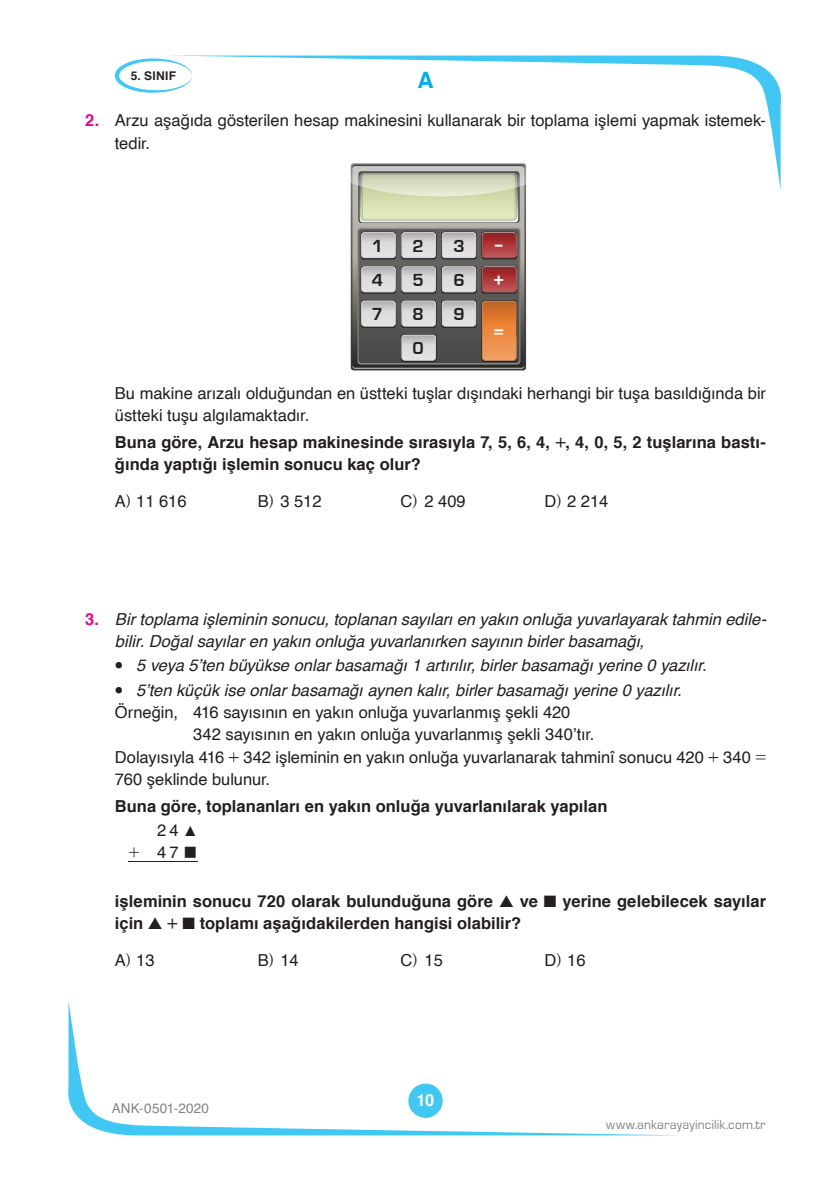
<style>
.page{position:relative;width:830px;height:1191px;background:#fff}
.page>*{position:absolute;margin:0;border:0;box-sizing:border-box;transform-origin:0 0}
.t1{font:700 22.5px "Irem Helvetica";color:#00aeef}
.t2{font:700 18px "Eurostile";color:#231f20}
.t3{font:700 18px "Eurostile";color:#fff}
.t4{font:16.5px/22.2px "Irem Helvetica";letter-spacing:-.005em;color:#231f20}
.t5{font:italic 16.5px/22.4px "Irem Helvetica";letter-spacing:-.005em;color:#231f20}
.t6{font:700 16.5px/22.4px "Irem Helvetica";letter-spacing:.005em;color:#231f20}
.t7{font:16.5px/21.5px "MM Operator";color:#231f20}
.t8{font:700 16.5px "Irem Helvetica";color:#fff}
.t9{font:13.5px "Eurostile";letter-spacing:.01em;color:#808285}
.t10{font:13.5px "Irem Helvetica";letter-spacing:.01em;color:#808285}
.t11{font:700 12px "Irem Helvetica";letter-spacing:.025em;color:#231f20}
.s1{font-weight:700;color:#ed028c}
.s2{font-weight:700;font-style:normal;color:#ed028c}
.s3{font-family:"M Ma Etc"}
</style>
<div class="page">
<svg style="left:68px;top:1000px;width:588px;height:135px"></svg>
<svg style="left:197px;top:56px;width:584px;height:135px"></svg>
<svg style="left:115px;top:58px;width:77px;height:35px"></svg>
<div style="left:85px;top:114px;width:680px;height:967px;background:#fff"></div>
<hr style="left:128px;top:861px;width:70px;height:1px;background:#231f20">
<svg style="left:350px;top:163px;width:176px;height:207px;background:#a49a8e"></svg>
<p class="t11" style="left:131px;top:66px;width:47px">5. SINIF</p>
<h1 class="t1" style="left:417px;top:62px;width:18px">A</h1>
<p class="t4" style="left:115px;top:110px;width:652px;text-indent:-30px"><span class="s1">2.</span> Arzu aşağıda gösterilen hesap makinesini kullanarak bir toplama işlemi yapmak istemek&shy;tedir.</p>
<p class="t2" style="left:371px;top:236px;width:13px">1</p>
<p class="t2" style="left:412px;top:236px;width:13px">2</p>
<p class="t2" style="left:453px;top:236px;width:13px">3</p>
<p class="t2" style="left:371px;top:271px;width:13px">4</p>
<p class="t2" style="left:412px;top:271px;width:13px">5</p>
<p class="t2" style="left:453px;top:271px;width:13px">6</p>
<p class="t2" style="left:371px;top:304px;width:13px">7</p>
<p class="t2" style="left:412px;top:304px;width:13px">8</p>
<p class="t2" style="left:453px;top:304px;width:13px">9</p>
<p class="t2" style="left:412px;top:338px;width:13px">0</p>
<p class="t3" style="left:493px;top:234px;width:13px">–</p>
<p class="t3" style="left:493px;top:271px;width:13px">+</p>
<p class="t3" style="left:493px;top:322px;width:13px">=</p>
<p class="t4" style="left:115px;top:382px;width:652px">Bu makine arızalı olduğundan en üstteki tuşlar dışındaki herhangi bir tuşa basıldığında bir üstteki tuşu algılamaktadır.</p>
<p class="t6" style="left:115px;top:431px;width:652px">Buna göre, Arzu hesap makinesinde sırasıyla 7, 5, 6, 4, +, 4, 0, 5, 2 tuşlarına bastı&shy;ğında yaptığı işlemin sonucu kaç olur?</p>
<p class="t4" style="left:115px;top:490px;width:73px">A) 11 616</p>
<p class="t4" style="left:258px;top:490px;width:65px">B) 3 512</p>
<p class="t4" style="left:400px;top:490px;width:67px">C) 2 409</p>
<p class="t4" style="left:544px;top:490px;width:65px">D) 2 214</p>
<p class="t5" style="left:115px;top:608px;width:652px;text-indent:-30px"><span class="s2">3.</span> Bir toplama işleminin sonucu, toplanan sayıları en yakın onluğa yuvarlayarak tahmin edile&shy;bilir. Doğal sayılar en yakın onluğa yuvarlanırken sayının birler basamağı,</p>
<p class="t5" style="left:115px;top:655px;width:593px">• 5 veya 5’ten büyükse onlar basamağı 1 artırılır, birler basamağı yerine 0 yazılır.</p>
<p class="t5" style="left:115px;top:679px;width:568px">• 5’ten küçük ise onlar basamağı aynen kalır, birler basamağı yerine 0 yazılır.</p>
<p class="t4" style="left:115px;top:701px;width:457px">Örneğin, 416 sayısının en yakın onluğa yuvarlanmış şekli 420</p>
<p class="t4" style="left:193px;top:724px;width:402px">342 sayısının en yakın onluğa yuvarlanmış şekli 340’tır.</p>
<p class="t4" style="left:115px;top:746px;width:652px">Dolayısıyla 416 + 342 işleminin en yakın onluğa yuvarlanarak tahminî sonucu 420 + 340 =</p>
<p class="t4" style="left:115px;top:768px;width:157px">760 şeklinde bulunur.</p>
<p class="t6" style="left:115px;top:794px;width:494px">Buna göre, toplananları en yakın onluğa yuvarlanılarak yapılan</p>
<p class="t7" style="left:157px;top:819px;width:43px">24<span class="s3">T<br></span>47<span class="s3">Y</span></p>
<p class="t7" style="left:129px;top:841px;width:12px">+</p>
<p class="t6" style="left:115px;top:889px;width:652px">işleminin sonucu 720 olarak bulunduğuna göre ▲ ve ■ yerine gelebilecek sayılar için ▲ + ■ toplamı aşağıdakilerden hangisi olabilir?</p>
<p class="t4" style="left:115px;top:949px;width:41px">A) 13</p>
<p class="t4" style="left:258px;top:949px;width:42px">B) 14</p>
<p class="t4" style="left:400px;top:949px;width:44px">C) 15</p>
<p class="t4" style="left:544px;top:949px;width:42px">D) 16</p>
<p class="t10" style="left:112px;top:1098px;width:99px">ANK-0501-2020</p>
<p class="t8" style="left:416px;top:1087px;width:19px">10</p>
<p class="t9" style="left:606px;top:1117px;width:161px">www.ankarayayincilik.com.tr</p>
</div>
